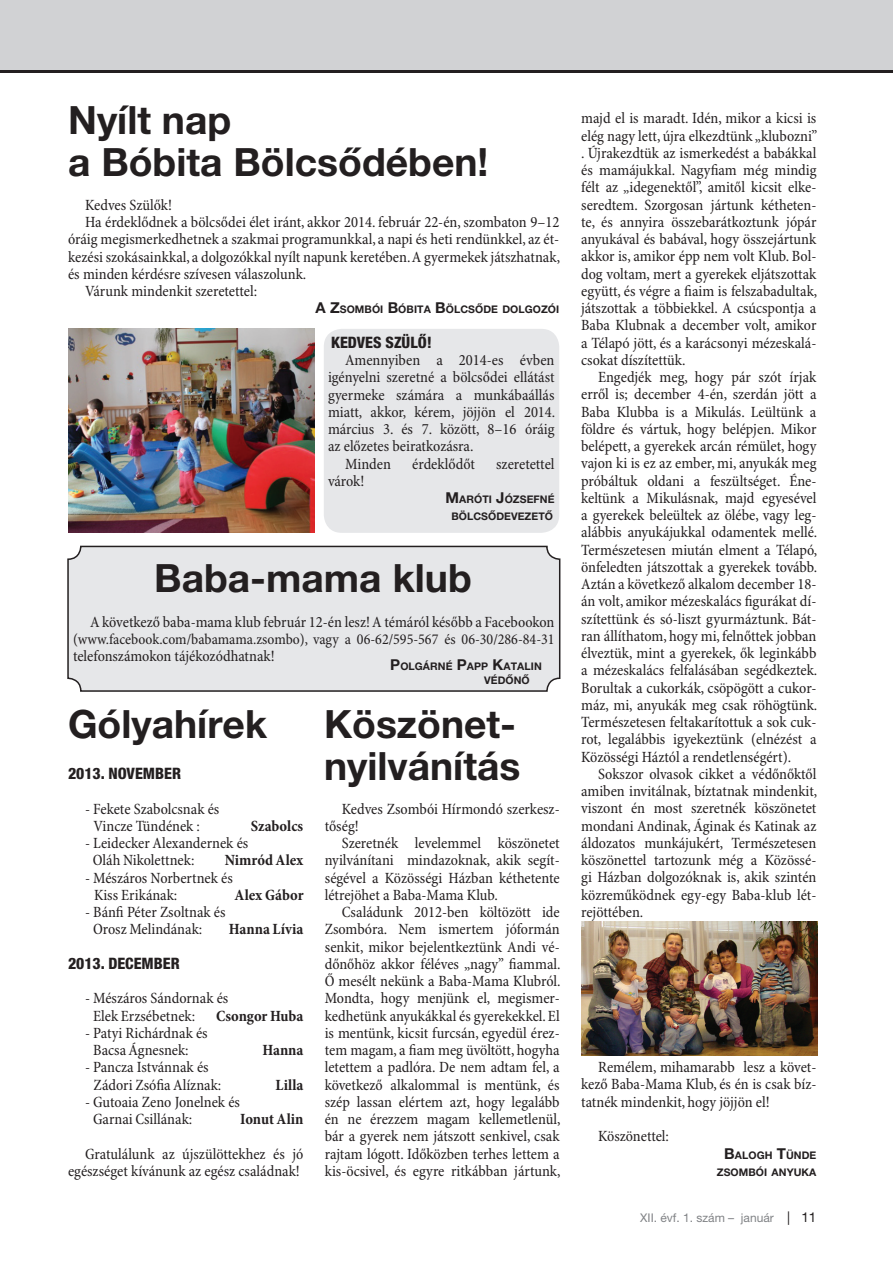
<style>
.page{position:relative;width:893px;height:1263px;background:#fff}
.page>*{position:absolute;margin:0;border:0;box-sizing:border-box;transform-origin:0 0}
.t1{font:700 39px/42px "Helvetica Neue LT Pro";color:#231f20}
.t2{font:condensed 15.75px/17.2px "Minion Pro";color:#231f20}
.t3{font:700 condensed 15.75px "Minion Pro";color:#231f20}
.t4{font:800 condensed 15.75px "Helvetica Neue LT Pro";color:#231f20}
.t5{font:condensed 15.15px "Minion Pro";color:#231f20}
.t6{font:12px "Helvetica Neue LT Pro";color:#808285}
.t7{font:700 10.5px/17.2px "Helvetica Neue LT Pro";letter-spacing:.005em;color:#231f20}
.s1{font-size:15px}
.s2{font-size:13.5px;color:#231f20}
</style>
<div class="page">
<div style="left:0;top:0;width:893px;height:72px;background:#d1d2d4"></div>
<hr style="left:0;top:70px;width:893px;height:2px;background:#231f20">
<img style="left:68px;top:329px;width:246px;height:204px">
<div style="left:68px;top:546px;width:492px;height:145px;background:#e6e7e9;border-radius:13px"></div>
<div style="left:67px;top:546px;width:493px;height:146px;border:2px solid #231f20;border-radius:13px"></div>
<div style="left:324px;top:329px;width:235px;height:204px;background:#e6e7e9;border-radius:18px"></div>
<img style="left:581px;top:922px;width:236px;height:133px">
<h1 class="t1" style="left:68px;top:98px;width:422px">Nyílt nap<br>a Bóbita Bölcsődében!</h1>
<p class="t2" style="left:85px;top:197px;width:88px">Kedves Szülők!</p>
<p class="t2" style="left:85px;top:214px;width:476px">Ha érdeklődnek a bölcsődei élet iránt, akkor 2014. február 22-én, szombaton 9–12</p>
<p class="t2" style="left:68px;top:231px;width:493px">óráig megismerkedhetnek a szakmai programunkkal, a napi és heti rendünkkel, az ét-</p>
<p class="t2" style="left:68px;top:249px;width:493px">kezési szokásainkkal, a dolgozókkal nyílt napunk keretében. A gyermekek játszhatnak,</p>
<p class="t2" style="left:68px;top:266px;width:240px">és minden kérdésre szívesen válaszolunk.</p>
<p class="t2" style="left:85px;top:283px;width:174px">Várunk mindenkit szeretettel:</p>
<p class="t7" style="left:315px;top:301px;width:245px"><span class="s1">A Z</span>SOMBÓI <span class="s1">B</span>ÓBITA <span class="s1">B</span>ÖLCSŐDE DOLGOZÓI</p>
<p class="t4" style="left:331px;top:332px;width:102px">KEDVES SZÜLŐ!</p>
<p class="t2" style="left:345px;top:352px;width:211px">Amennyiben a 2014-es évben</p>
<p class="t2" style="left:328px;top:369px;width:228px">igényelni szeretné a bölcsődei ellátást</p>
<p class="t2" style="left:328px;top:387px;width:228px">gyermeke számára a munkábaállás</p>
<p class="t2" style="left:328px;top:404px;width:229px">miatt, akkor, kérem, jöjjön el 2014.</p>
<p class="t2" style="left:328px;top:421px;width:228px">március 3. és 7. között, 8–16 óráig</p>
<p class="t2" style="left:328px;top:438px;width:147px">az előzetes beiratkozásra.</p>
<p class="t2" style="left:345px;top:456px;width:47px">Minden</p>
<p class="t2" style="left:412px;top:456px;width:64px">érdeklődőt</p>
<p class="t2" style="left:496px;top:456px;width:60px">szeretettel</p>
<p class="t2" style="left:328px;top:473px;width:38px">várok!</p>
<p class="t7" style="left:446px;top:490px;width:111px;text-align:center"><span class="s1">M</span>ARÓTI <span class="s1">J</span>ÓZSEFNÉ<br>BÖLCSŐDEVEZETŐ</p>
<h1 class="t1" style="left:154px;top:556px;width:319px">Baba-mama klub</h1>
<p class="t2" style="left:90px;top:614px;width:466px">A következő baba-mama klub február 12-én lesz! A témáról később a Facebookon</p>
<p class="t5" style="left:73px;top:630px;width:483px">(www.facebook.com/babamama.zsombo), vagy a 06-62/595-567 és 06-30/286-84-31</p>
<p class="t2" style="left:73px;top:648px;width:203px">telefonszámokon tájékozódhatnak!</p>
<p class="t7" style="left:484px;top:659px;width:59px;line-height:13.5px;text-indent:-94px"><span class="s1">P</span>OLGÁRNÉ <span class="s1">P</span>APP <span class="s1">K</span>ATALIN<br>VÉDŐNŐ</p>
<h1 class="t1" style="left:68px;top:702px;width:201px">Gólyahírek</h1>
<p class="t4" style="left:68px;top:764px;width:115px">2013. NOVEMBER</p>
<p class="t2" style="left:93px;top:801px;width:128px;text-indent:-8px">- Fekete Szabolcsnak és<br>Vincze Tündének :</p>
<p class="t3" style="left:251px;top:815px;width:54px">Szabolcs</p>
<p class="t2" style="left:93px;top:835px;width:157px;text-indent:-8px">- Leidecker Alexandernek és<br>Oláh Nikolettnek:</p>
<p class="t3" style="left:225px;top:849px;width:80px">Nimród Alex</p>
<p class="t2" style="left:94px;top:870px;width:140px;text-indent:-9px">- Mészáros Norbertnek és<br>Kiss Erikának:</p>
<p class="t3" style="left:235px;top:884px;width:71px">Alex Gábor</p>
<p class="t2" style="left:93px;top:904px;width:134px;text-indent:-8px">- Bánfi Péter Zsoltnak és<br>Orosz Melindának:</p>
<p class="t3" style="left:229px;top:918px;width:76px">Hanna Lívia</p>
<p class="t4" style="left:68px;top:953px;width:113px">2013. DECEMBER</p>
<p class="t2" style="left:93px;top:990px;width:137px;text-indent:-8px">- Mészáros Sándornak és<br>Elek Erzsébetnek:</p>
<p class="t3" style="left:216px;top:1005px;width:89px">Csongor Huba</p>
<p class="t2" style="left:93px;top:1025px;width:116px;text-indent:-8px">- Patyi Richárdnak és<br>Bacsa Ágnesnek:</p>
<p class="t2" style="left:94px;top:1059px;width:129px;text-indent:-9px">- Pancza Istvánnak és<br>Zádori Zsófia Alíznak:</p>
<p class="t3" style="left:262px;top:1039px;width:43px">Hanna</p>
<p class="t3" style="left:276px;top:1074px;width:29px">Lilla</p>
<p class="t2" style="left:93px;top:1094px;width:149px;text-indent:-8px">- Gutoaia Zeno Jonelnek és<br>Garnai Csillának:</p>
<p class="t3" style="left:240px;top:1108px;width:65px">Ionut Alin</p>
<p class="t2" style="left:68px;top:1145px;width:237px;text-align:right">Gratulálunk az újszülöttekhez és jó egészséget kívánunk az egész családnak!</p>
<h1 class="t1" style="left:324px;top:702px;width:198px">Köszönet&shy;nyilvánítás</h1>
<p class="t2" style="left:325px;top:801px;width:236px;text-indent:17px">Kedves Zsombói Hírmondó szerkesz&shy;tőség!</p>
<p class="t2" style="left:325px;top:835px;width:236px;text-align:justify;text-indent:17px">Szeretnék levelemmel köszönetet nyilvánítani mindazoknak, akik segít&shy;ségével a Közösségi Házban kéthetente létrejöhet a Baba-Mama Klub.</p>
<p class="t2" style="left:325px;top:904px;width:237px;text-align:justify;text-indent:17px">Családunk 2012-ben költözött ide Zsombóra. Nem ismertem jóformán senkit, mikor bejelentkeztünk Andi vé&shy;dőnőhöz akkor féléves „nagy” fiammal.<br>Ő mesélt nekünk a Baba-Mama Klubról.<br>Mondta, hogy menjünk el, megismer&shy;kedhetünk anyukákkal és gyerekekkel. El is mentünk, kicsit furcsán, egyedül érez&shy;tem magam, a fiam meg üvöltött, hogyha letettem a padlóra. De nem adtam fel, a következő alkalommal is mentünk, és szép lassan elértem azt, hogy legalább én ne érezzem magam kellemetlenül, bár a gyerek nem játszott senkivel, csak rajtam lógott. Időközben terhes lettem a kis-öcsivel, és egyre ritkábban jártunk,</p>
<p class="t2" style="left:581px;top:110px;width:238px;text-align:justify">majd el is maradt. Idén, mikor a kicsi is elég nagy lett, újra elkezdtünk „klubozni” . Újrakezdtük az ismerkedést a babákkal és mamájukkal. Nagyfiam még mindig félt az „idegenektől”, amitől kicsit elke&shy;seredtem. Szorgosan jártunk kétheten&shy;te, és annyira összebarátkoztunk jópár anyukával és babával, hogy összejártunk akkor is, amikor épp nem volt Klub. Bol&shy;dog voltam, mert a gyerekek eljátszottak együtt, és végre a fiaim is felszabadultak, játszottak a többiekkel. A csúcspontja a Baba Klubnak a december volt, amikor a Télapó jött, és a karácsonyi mézeskalá&shy;csokat díszítettük.</p>
<p class="t2" style="left:581px;top:369px;width:238px;text-align:justify;text-indent:17px">Engedjék meg, hogy pár szót írjak erről is; december 4-én, szerdán jött a Baba Klubba is a Mikulás. Leültünk a földre és vártuk, hogy belépjen. Mikor belépett, a gyerekek arcán rémület, hogy vajon ki is ez az ember, mi, anyukák meg próbáltuk oldani a feszültséget. Éne&shy;keltünk a Mikulásnak, majd egyesével a gyerekek beleültek az ölébe, vagy leg&shy;alábbis anyukájukkal odamentek mellé.<br>Természetesen miután elment a Télapó, önfeledten játszottak a gyerekek tovább.<br>Aztán a következő alkalom december 18- án volt, amikor mézeskalács figurákat dí&shy;szítettünk és só-liszt gyurmáztunk. Bát&shy;ran állíthatom, hogy mi, felnőttek jobban élveztük, mint a gyerekek, ők leginkább a mézeskalács felfalásában segédkeztek.<br>Borultak a cukorkák, csöpögött a cukor&shy;máz, mi, anyukák meg csak röhögtünk.<br>Természetesen feltakarítottuk a sok cuk&shy;rot, legalábbis igyekeztünk (elnézést a Közösségi Háztól a rendetlenségért).</p>
<p class="t2" style="left:581px;top:766px;width:238px;text-align:justify;text-indent:17px">Sokszor olvasok cikket a védőnőktől amiben invitálnak, bíztatnak mindenkit, viszont én most szeretnék köszönetet mondani Andinak, Áginak és Katinak az áldozatos munkájukért, Természetesen köszönettel tartozunk még a Közössé&shy;gi Házban dolgozóknak is, akik szintén közreműködnek egy-egy Baba-klub lét&shy;rejöttében.</p>
<p class="t2" style="left:581px;top:1059px;width:237px;text-align:justify;text-indent:17px">Remélem, mihamarabb lesz a követ&shy;kező Baba-Mama Klub, és én is csak bíz&shy;tatnék mindenkit, hogy jöjjön el!</p>
<p class="t2" style="left:598px;top:1128px;width:72px">Köszönettel:</p>
<p class="t7" style="left:717px;top:1146px;width:101px;text-align:right"><span class="s1">B</span>ALOGH <span class="s1">T</span>ÜNDE<br>ZSOMBÓI ANYUKA</p>
<p class="t6" style="left:640px;top:1210px;width:178px">XII. évf. 1. szám – január <span class="s2">| 11</span></p>
</div>
